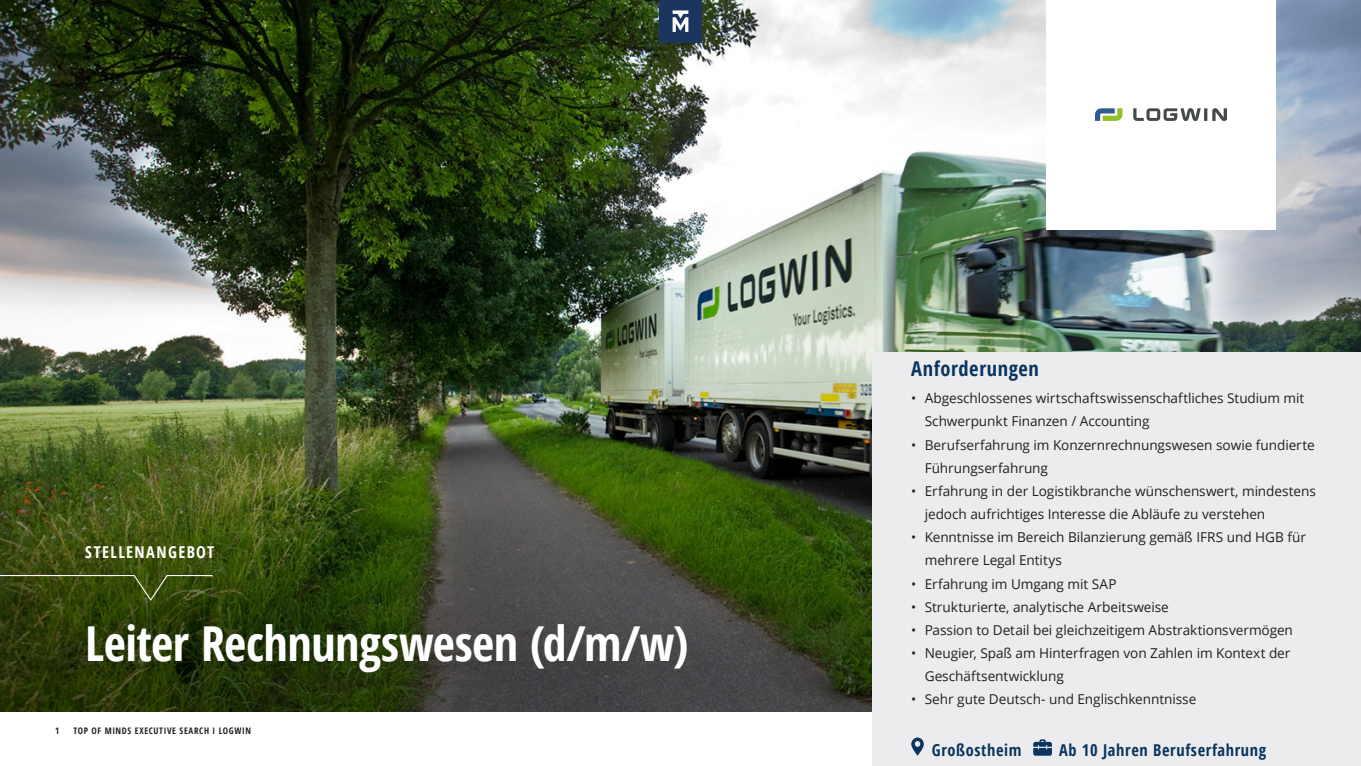
<style>
.page{position:relative;width:1361px;height:766px;background:#fff}
.page>*{position:absolute;margin:0;border:0;box-sizing:border-box;transform-origin:0 0}
.Page_header_kopie{font:700 condensed 48.15px "Open Sans";letter-spacing:-.01em;color:#fff}
.t1{font:700 condensed 20.4px "Open Sans";letter-spacing:.03em;color:#0a355e}
.t2{font:700 condensed 16.35px "Open Sans";letter-spacing:.04em;color:#0a355e}
.t3{font:700 condensed 16.27px "Open Sans";letter-spacing:.085em;color:#fff}
.t4{font:13.65px/23.2px "Open Sans";letter-spacing:-.005em;color:#231f20}
.t5{font:700 condensed 9px "Open Sans";letter-spacing:.07em;color:#231f20}
</style>
<div class="page">
<img style="left:0;top:0;width:1361px;height:332px">
<img style="left:0;top:332px;width:1361px;height:379px">
<svg style="left:0;top:574px;width:214px;height:27px"></svg>
<div style="left:872px;top:352px;width:489px;height:413px;background:#ececee"></div>
<svg style="left:911px;top:737px;width:13px;height:18px"></svg>
<svg style="left:1033px;top:739px;width:19px;height:16px"></svg>
<div style="left:1046px;top:0;width:230px;height:229px;background:#fff"></div>
<img style="left:1096px;top:109px;width:130px;height:12px">
<div style="left:659px;top:0;width:43px;height:43px;background:#1c355e"></div>
<svg style="left:672px;top:10px;width:16px;height:22px"></svg>
<p class="t3" style="left:85px;top:540px;width:130px">STELLENANGEBOT</p>
<p class="Page_header_kopie" style="left:85px;top:610px;width:604px">Leiter Rechnungswesen (d/m/w)</p>
<p class="t5" style="left:55px;top:724px;width:6px">1</p>
<p class="t5" style="left:73px;top:724px;width:179px">TOP OF MINDS EXECUTIVE SEARCH I LOGWIN</p>
<p class="t1" style="left:911px;top:354px;width:129px">Anforderungen</p>
<p class="t4" style="left:925px;top:386px;width:381px;text-indent:-14px">• Abgeschlossenes wirtschaftswissenschaftliches Studium mit<br>Schwerpunkt Finanzen / Accounting</p>
<p class="t4" style="left:925px;top:432px;width:391px;text-indent:-14px">• Berufserfahrung im Konzernrechnungswesen sowie fundierte<br>Führungserfahrung</p>
<p class="t4" style="left:925px;top:479px;width:393px;text-indent:-14px">• Erfahrung in der Logistikbranche wünschenswert, mindestens jedoch aufrichtiges Interesse die Abläufe zu verstehen</p>
<p class="t4" style="left:925px;top:525px;width:383px;text-indent:-14px">• Kenntnisse im Bereich Bilanzierung gemäß IFRS und HGB für mehrere Legal Entitys</p>
<p class="t4" style="left:911px;top:571px;width:207px">• Erfahrung im Umgang mit SAP</p>
<p class="t4" style="left:911px;top:594px;width:259px">• Strukturierte, analytische Arbeitsweise</p>
<p class="t4" style="left:911px;top:617px;width:383px">• Passion to Detail bei gleichzeitigem Abstraktionsvermögen</p>
<p class="t4" style="left:925px;top:641px;width:367px;text-indent:-14px">• Neugier, Spaß am Hinterfragen von Zahlen im Kontext der<br>Geschäftsentwicklung</p>
<p class="t4" style="left:911px;top:687px;width:287px">• Sehr gute Deutsch- und Englischkenntnisse</p>
<p class="t2" style="left:932px;top:738px;width:91px">Großostheim</p>
<p class="t2" style="left:1059px;top:738px;width:209px">Ab 10 Jahren Berufserfahrung</p>
</div>
